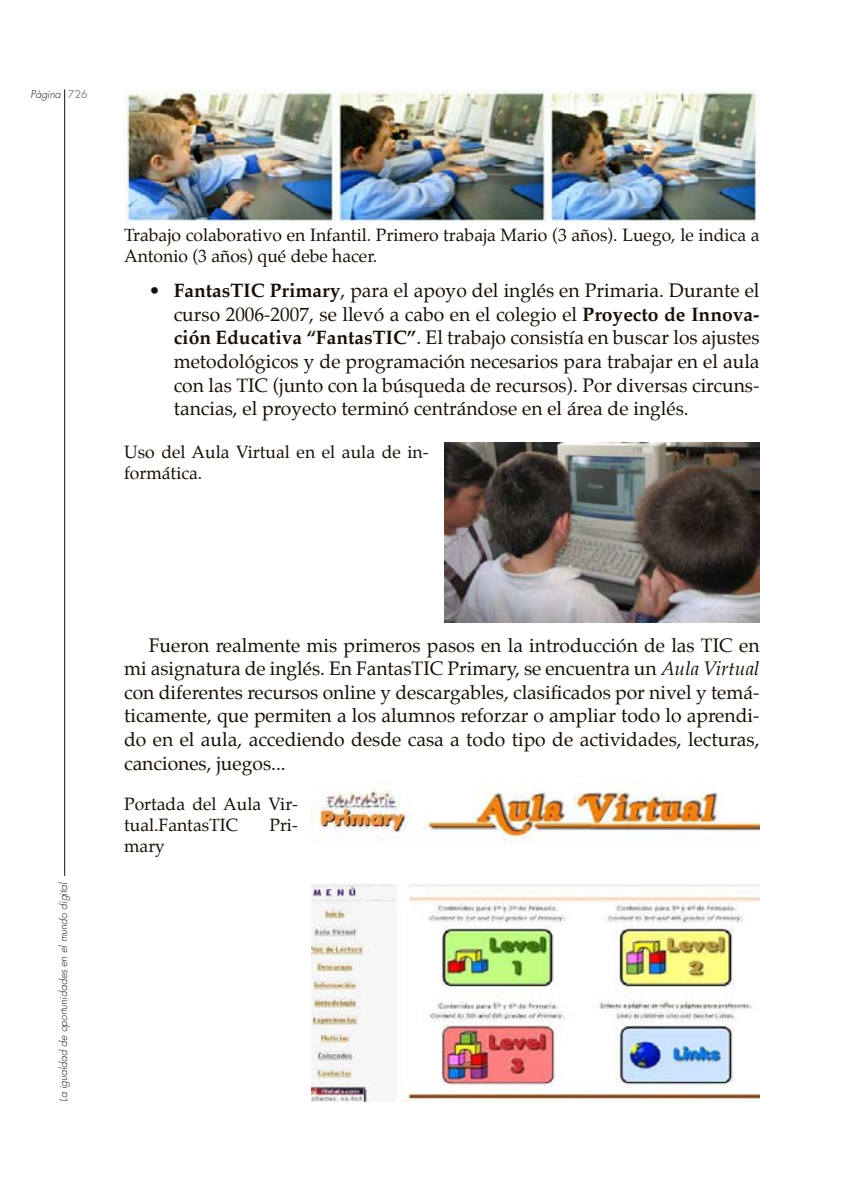
<style>
.page{position:relative;width:844px;height:1191px;background:#fff}
.page>*{position:absolute;margin:0;border:0;box-sizing:border-box;transform-origin:0 0}
.t1{font:19.25px/23.6px "Palatino";color:#180f05;text-align:justify}
.t2{font:17.5px/21px "Palatino";color:#180f05}
.t3{font:italic 300 10.5px "Futura";color:#180f05}
.s1{font-weight:400;font-style:normal;color:#848382}
.s2{font-weight:700}
.s3{font-style:italic}
</style>
<div class="page">
<hr style="left:64px;top:89px;width:1px;height:787px;background:#180f05">
<img style="left:124px;top:89px;width:635px;height:135px">
<img style="left:445px;top:443px;width:314px;height:180px">
<img style="left:311px;top:782px;width:448px;height:319px">
<p class="t3" style="left:30px;top:88px;width:59px">Página <span class="s1">726</span></p>
<p class="t2" style="left:124px;top:224px;width:636px">Trabajo colaborativo en Infantil. Primero trabaja Mario (3 años). Luego, le indica a<br>Antonio (3 años) qué debe hacer.</p>
<p class="t1" style="left:174px;top:278px;width:587px;text-indent:-25px">• <span class="s2">FantasTIC Primary</span>, para el apoyo del inglés en Primaria. Durante el curso 2006-2007, se llevó a cabo en el colegio el <span class="s2">Proyecto de Innova&shy;ción Educativa “FantasTIC”</span>. El trabajo consistía en buscar los ajustes metodológicos y de programación necesarios para trabajar en el aula con las TIC (junto con la búsqueda de recursos). Por diversas circuns&shy;tancias, el proyecto terminó centrándose en el área de inglés.</p>
<p class="t2" style="left:124px;top:441px;width:306px">Uso del Aula Virtual en el aula de in&shy;formática.</p>
<p class="t3" style="left:57px;top:1101px;width:221px;rotate:-90deg">La igualdad de oportunidades en el mundo digital</p>
<p class="t1" style="left:124px;top:633px;width:636px;text-indent:25px">Fueron realmente mis primeros pasos en la introducción de las TIC en mi asignatura de inglés. En FantasTIC Primary, se encuentra un <span class="s3">Aula Virtual </span>con diferentes recursos online y descargables, clasificados por nivel y temá&shy;ticamente, que permiten a los alumnos reforzar o ampliar todo lo aprendi&shy;do en el aula, accediendo desde casa a todo tipo de actividades, lecturas, canciones, juegos...</p>
<p class="t2" style="left:124px;top:793px;width:175px">Portada del Aula Vir&shy;tual.FantasTIC</p>
<p class="t2" style="left:269px;top:814px;width:30px">Pri-</p>
<p class="t2" style="left:124px;top:835px;width:42px">mary</p>
</div>
